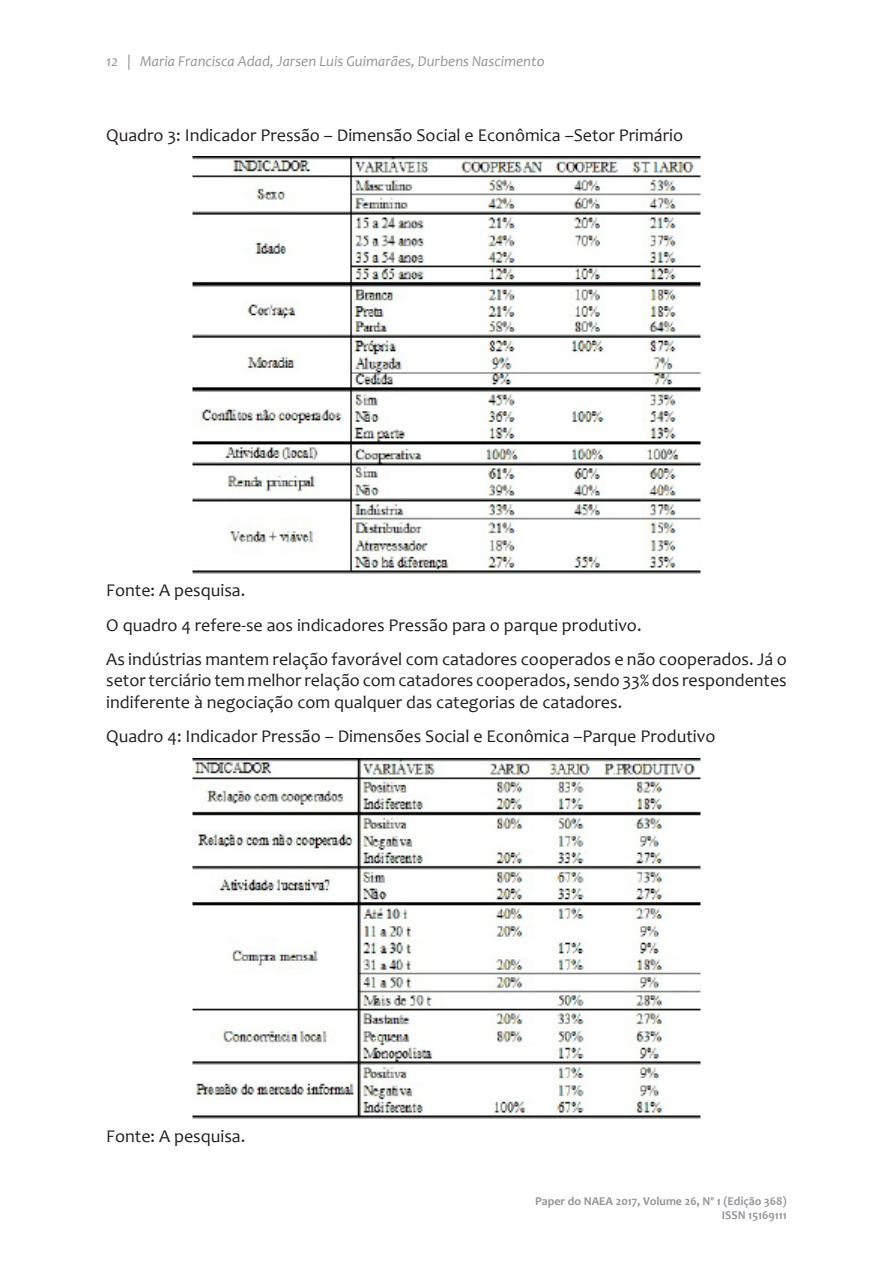
<style>
.page{position:relative;width:893px;height:1263px;background:#fff}
.page>*{position:absolute;margin:0;border:0;box-sizing:border-box;transform-origin:0 0}
.topico{font:18px/21.6px "Candara";color:#231f20;text-align:justify}
.t1{font:italic 15px "Candara";color:#939598}
.t2{font:700 12px/14.4px "Candara";color:#939598;text-align:right}
</style>
<div class="page">
<img style="left:192px;top:157px;width:509px;height:417px">
<img style="left:192px;top:759px;width:509px;height:360px">
<p class="t1" style="left:106px;top:52px;width:440px">12 | Maria Francisca Adad, Jarsen Luis Guimarães, Durbens Nascimento</p>
<p class="topico" style="left:106px;top:124px;width:578px">Quadro 3: Indicador Pressão – Dimensão Social e Econômica –Setor Primário</p>
<p class="topico" style="left:106px;top:579px;width:141px">Fonte: A pesquisa.</p>
<p class="topico" style="left:106px;top:614px;width:537px">O quadro 4 refere-se aos indicadores Pressão para o parque produtivo.</p>
<p class="topico" style="left:106px;top:648px;width:682px">As indústrias mantem relação favorável com catadores cooperados e não cooperados. Já o setor terciário tem melhor relação com catadores cooperados, sendo 33% dos respondentes indiferente à negociação com qualquer das categorias de catadores.</p>
<p class="topico" style="left:106px;top:726px;width:611px">Quadro 4: Indicador Pressão – Dimensões Social e Econômica –Parque Produtivo</p>
<p class="topico" style="left:106px;top:1125px;width:141px">Fonte: A pesquisa.</p>
<p class="t2" style="left:535px;top:1193px;width:253px">Paper do NAEA 2017, Volume 26, Nº 1 (Edição 368)<br>ISSN 15169111</p>
</div>
